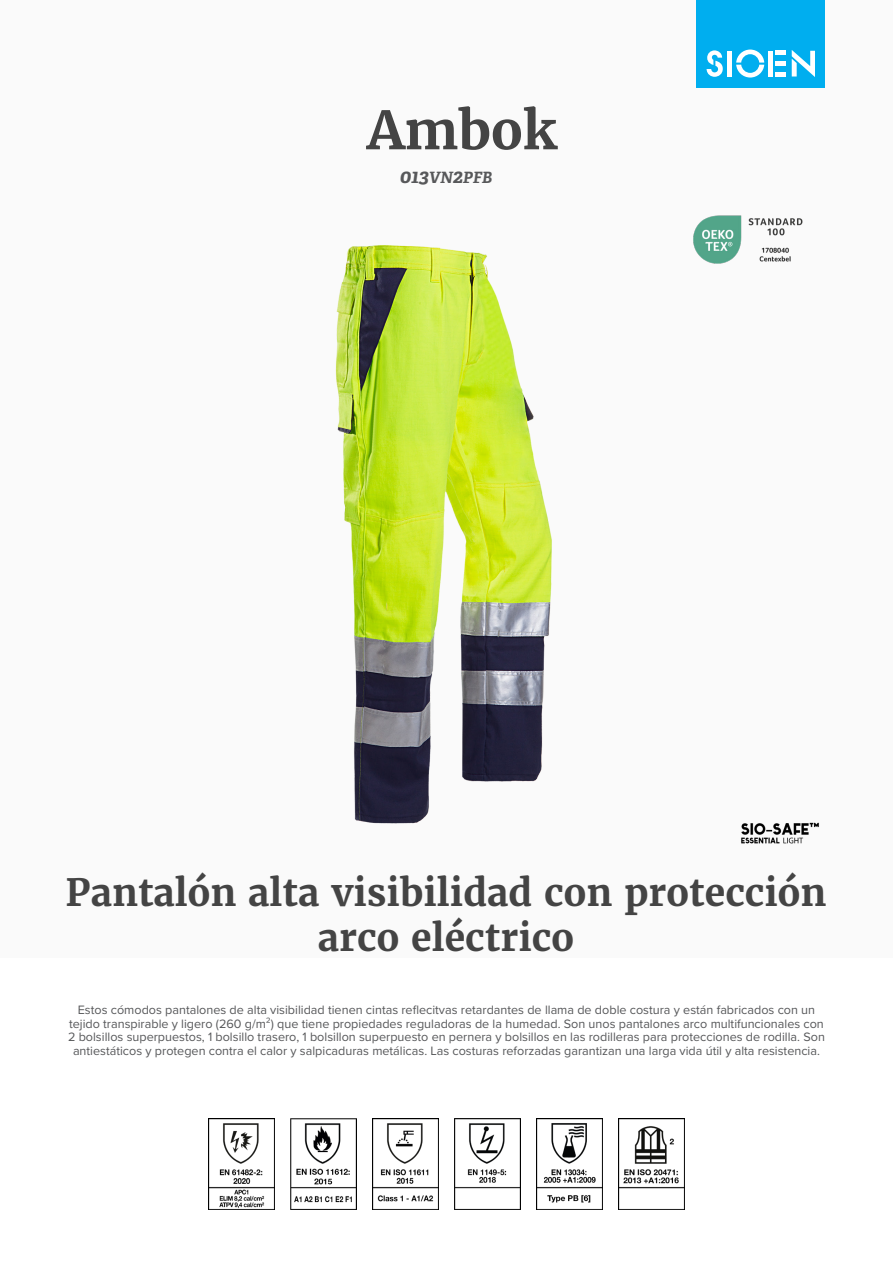
<style>
.page{position:relative;width:893px;height:1263px;background:#fff}
.page>*{position:absolute;margin:0;border:0;box-sizing:border-box;transform-origin:0 0}
.product_name{font:700 52.5px "Merriweather";color:#444}
.product_h2{font:700 37.5px/45px "Merriweather";color:#444;text-align:center}
.product_ref{font:italic 700 15.6px "Adelle";color:#57585a}
.product_description{font:12.6px/13.6px "Proxima Nova";color:#57585a;text-align:center}
.s1{font-size:19.5px}
</style>
<div class="page">
<div style="left:0;top:0;width:893px;height:957px;background:#fafafa"></div>
<div style="left:697px;top:0;width:128px;height:88px;background:#00aeef"></div>
<svg style="left:707px;top:50px;width:16px;height:27px"></svg>
<svg style="left:736px;top:50px;width:28px;height:28px"></svg>
<div style="left:727px;top:51px;width:5px;height:26px;background:#fff"></div>
<div style="left:768px;top:51px;width:5px;height:26px;background:#fff"></div>
<div style="left:775px;top:72px;width:11px;height:5px;background:#fff"></div>
<div style="left:775px;top:61px;width:11px;height:5px;background:#fff"></div>
<hr style="left:775px;top:51px;width:11px;height:4px;background:#fff">
<svg style="left:792px;top:50px;width:23px;height:27px"></svg>
<img style="left:741px;top:822px;width:78px;height:22px">
<img style="left:693px;top:215px;width:110px;height:49px">
<img style="left:208px;top:1118px;width:66px;height:92px">
<img style="left:290px;top:1118px;width:67px;height:92px">
<img style="left:372px;top:1118px;width:66px;height:92px">
<img style="left:454px;top:1118px;width:67px;height:92px">
<img style="left:536px;top:1118px;width:67px;height:92px">
<img style="left:618px;top:1118px;width:67px;height:92px">
<img style="left:335px;top:245px;width:217px;height:579px">
<p class="product_name" style="left:367px;top:97px;width:192px">Ambok</p>
<p class="product_ref" style="left:400px;top:168px;width:94px"><span class="s1">013</span>VN<span class="s1">2</span>PFB</p>
<p class="product_h2" style="left:66px;top:869px;width:762px">Pantalón alta visibilidad con protección arco eléctrico</p>
<p class="product_description" style="left:68px;top:1002px;width:758px">Estos cómodos pantalones de alta visibilidad tienen cintas reflecitvas retardantes de llama de doble costura y están fabricados con un tejido transpirable y ligero (260 g/m²) que tiene propiedades reguladoras de la humedad. Son unos pantalones arco multifuncionales con 2 bolsillos superpuestos, 1 bolsillo trasero, 1 bolsillon superpuesto en pernera y bolsillos en las rodilleras para protecciones de rodilla. Son antiestáticos y protegen contra el calor y salpicaduras metálicas. Las costuras reforzadas garantizan una larga vida útil y alta resistencia.</p>
</div>
